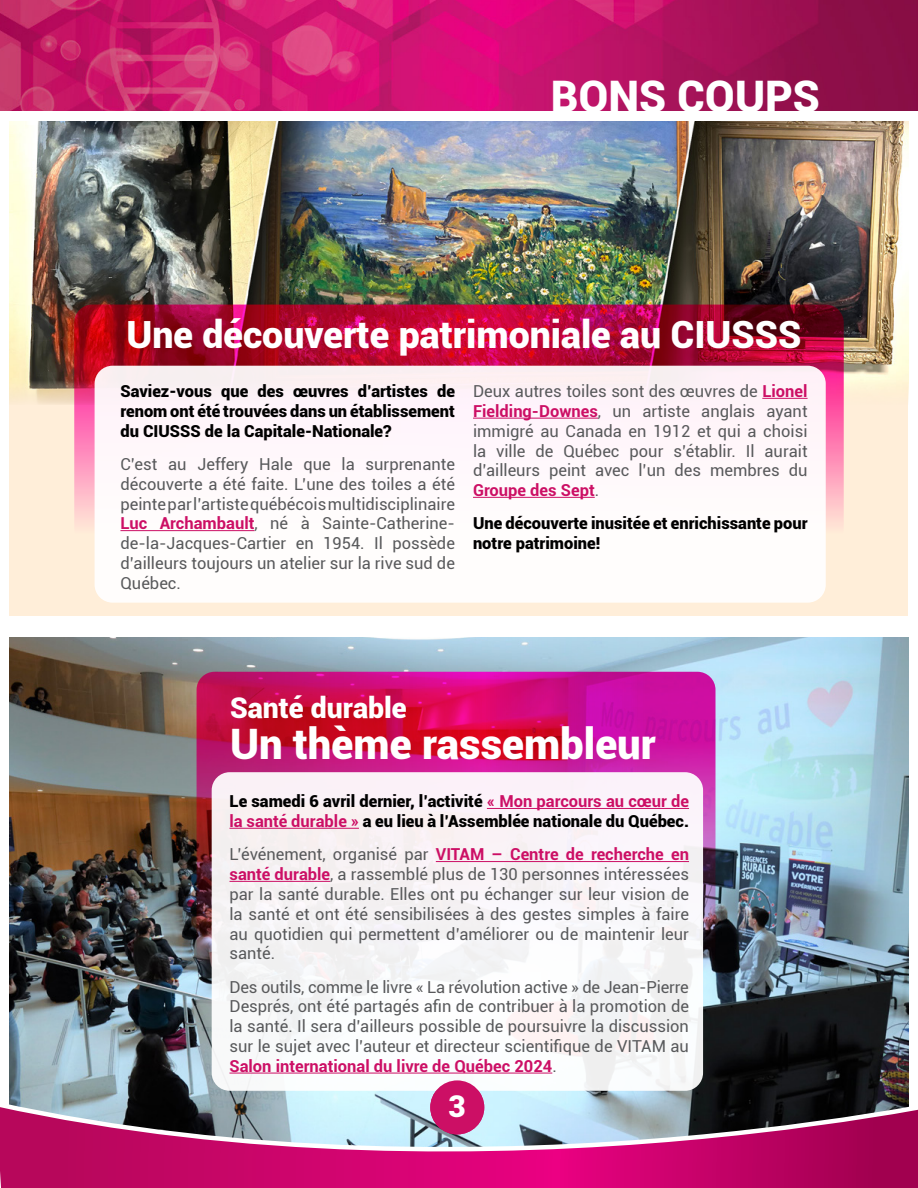
<style>
.page{position:relative;width:918px;height:1188px;background:#fff}
.page>*{position:absolute;margin:0;border:0;box-sizing:border-box;transform-origin:0 0}
.t1{font:900 43.5px "Roboto";color:#fff}
.t2{font:900 42px "Roboto";color:#fff}
.t3{font:900 37.5px "Roboto";color:#fff}
.t4{font:900 30px "Roboto";color:#fff}
.t5{font:900 28.5px "Roboto";color:#fff}
.t6{font:16.5px/19.8px "Roboto";color:#58595b;text-align:justify}
.t7{font:900 16.5px/19.8px "Roboto";color:#000}
.s1{font-weight:700;color:#cc0f65}
</style>
<div class="page">
<img style="left:10px;top:637px;width:898px;height:454px">
<div style="left:10px;top:122px;width:898px;height:494px;background:#ffeed9"></div>
<img style="left:10px;top:122px;width:898px;height:282px">
<img style="left:0;top:0;width:918px;height:111px">
<svg style="left:74px;top:305px;width:770px;height:329px"></svg>
<img style="left:197px;top:672px;width:519px;height:431px;border-radius:18px">
<svg style="left:0;top:1091px;width:918px;height:97px;background:#ab4d85"></svg>
<div style="left:95px;top:366px;width:731px;height:237px;background:#fff;border-radius:18px"></div>
<div style="left:212px;top:772px;width:491px;height:319px;background:#f9f3f8;border-radius:18px"></div>
<hr style="left:120px;top:530px;width:135px;height:1px;background:#cc0f65">
<hr style="left:762px;top:398px;width:46px;height:1px;background:#cc0f65">
<hr style="left:473px;top:418px;width:125px;height:1px;background:#cc0f65">
<hr style="left:473px;top:497px;width:122px;height:1px;background:#cc0f65">
<hr style="left:487px;top:808px;width:202px;height:1px;background:#cc0f65">
<hr style="left:230px;top:828px;width:129px;height:1px;background:#cc0f65">
<hr style="left:436px;top:861px;width:253px;height:1px;background:#cc0f65">
<hr style="left:230px;top:881px;width:100px;height:1px;background:#cc0f65">
<hr style="left:230px;top:1073px;width:322px;height:1px;background:#cc0f65">
<div style="left:430px;top:1080px;width:54px;height:54px;background:#cc0f65;border-radius:50%"></div>
<h1 class="t1" style="left:551px;top:66px;width:271px">BONS COUPS</h1>
<h3 class="t3" style="left:126px;top:308px;width:677px">Une découverte patrimoniale au CIUSSS</h3>
<p class="t7" style="left:120px;top:381px;width:336px;text-align:justify">Saviez-vous que des œuvres d’artistes de renom ont été trouvées dans un établissement du CIUSSS de la Capitale-Nationale?</p>
<p class="t6" style="left:120px;top:454px;width:336px">C’est au Jeffery Hale que la surprenante découverte a été faite. L’une des toiles a été peinte par l’artiste québécois multidisciplinaire <span class="s1">Luc Archambault</span>, né à Sainte-Catherine&shy;de-la-Jacques-Cartier en 1954. Il possède d’ailleurs toujours un atelier sur la rive sud de Québec.</p>
<p class="t6" style="left:473px;top:381px;width:336px">Deux autres toiles sont des œuvres de <span class="s1">Lionel Fielding-Downes</span>, un artiste anglais ayant immigré au Canada en 1912 et qui a choisi la ville de Québec pour s’établir. Il aurait d’ailleurs peint avec l’un des membres du <span class="s1">Groupe des Sept</span>.</p>
<p class="t7" style="left:473px;top:513px;width:336px">Une découverte inusitée et enrichissante pour notre patrimoine!</p>
<h3 class="t5" style="left:230px;top:688px;width:178px">Santé durable</h3>
<h2 class="t2" style="left:230px;top:715px;width:427px">Un thème rassembleur</h2>
<p class="t7" style="left:230px;top:791px;width:461px">Le samedi 6 avril dernier, l’activité <span class="s1">« Mon parcours au cœur de la santé durable »</span> a eu lieu à l’Assemblée nationale du Québec.</p>
<p class="t6" style="left:230px;top:844px;width:461px">L’événement, organisé par <span class="s1">VITAM – Centre de recherche en santé durable</span>, a rassemblé plus de 130 personnes intéressées par la santé durable. Elles ont pu échanger sur leur vision de la santé et ont été sensibilisées à des gestes simples à faire au quotidien qui permettent d’améliorer ou de maintenir leur santé.</p>
<p class="t6" style="left:230px;top:976px;width:461px">Des outils, comme le livre « La révolution active » de Jean-Pierre Després, ont été partagés afin de contribuer à la promotion de la santé. Il sera d’ailleurs possible de poursuivre la discussion sur le sujet avec l’auteur et directeur scientifique de VITAM au <span class="s1">Salon international du livre de Québec 2024</span>.</p>
<h3 class="t4" style="left:448px;top:1085px;width:19px">3</h3>
<h3 class="t4" style="left:448px;top:1085px;width:19px">4</h3>
</div>
